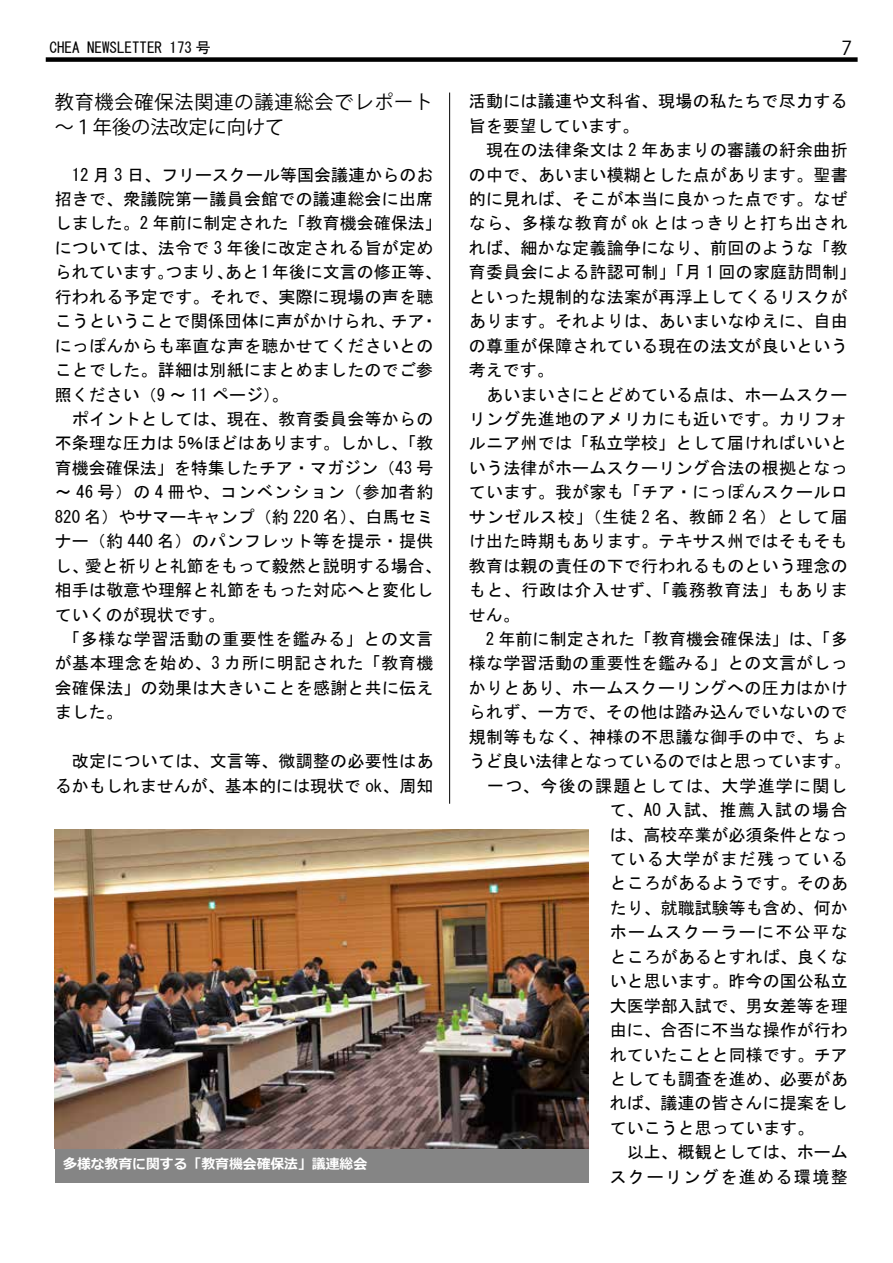
<style>
.page{position:relative;width:893px;height:1263px;background:#fff}
.page>*{position:absolute;margin:0;border:0;box-sizing:border-box;transform-origin:0 0}
.t1{font:19.2px/24.5px "Koz Go Pr 6 N";letter-spacing:.045em;color:#000}
.t2{font:16.95px/24.5px "MS Gothic";letter-spacing:.015em;color:#000}
.t3{font:16.95px "MS Gothic";letter-spacing:.045em;color:#000}
.t4{font:16.95px "MS Gothic";letter-spacing:.08em;color:#000}
.t5{font:16.95px "MS Gothic";letter-spacing:-.025em;color:#000}
.t6{font:16.95px "MS Gothic";letter-spacing:.05em;color:#000}
.t7{font:16.95px "MS Gothic";letter-spacing:.07em;color:#000}
.t8{font:16.95px "MS Gothic";letter-spacing:.09em;color:#000}
.t9{font:15px "MS Gothic";color:#000}
.t10{font:700 13.8px "Meiryo";color:#fff}
</style>
<div class="page">
<div style="left:46px;top:57px;width:812px;height:5px;background:#000"></div>
<hr style="left:449px;top:93px;width:1px;height:711px;background:#000">
<img style="left:55px;top:829px;width:534px;height:320px">
<div style="left:55px;top:1149px;width:534px;height:33px;background:#858585"></div>
<p class="t9" style="left:50px;top:41px;width:163px">CHEA NEWSLETTER 173 号</p>
<p class="t1" style="left:841px;top:36px;width:12px">7</p>
<p class="t1" style="left:55px;top:91px;width:380px">教育機会確保法関連の議連総会でレポート～１年後の法改定に向けて</p>
<p class="t2" style="left:55px;top:162px;width:389px">　12 月 3 日、フリースクール等国会議連からのお招きで、衆議院第一議員会館での議連総会に出席しました。2 年前に制定された「教育機会確保法」については、法令で 3 年後に改定される旨が定められています。つまり、あと 1年後に文言の修正等、行われる予定です。それで、実際に現場の声を聴こうということで関係団体に声がかけられ、チア・にっぽんからも率直な声を聴かせてくださいとのことでした。詳細は別紙にまとめましたのでご参照ください（9 ～ 11 ページ）。<br>　ポイントとしては、現在、教育委員会等からの不条理な圧力は 5％ほどはあります。しかし、「教育機会確保法」を特集したチア・マガジン（43 号～ 46 号）の 4 冊や、コンベンション（参加者約<br>820 名）やサマーキャンプ（約 220 名）、白馬セミナー（約 440 名）のパンフレット等を提示・提供し、愛と祈りと礼節をもって毅然と説明する場合、相手は敬意や理解と礼節をもった対応へと変化していくのが現状です。<br>　「多様な学習活動の重要性を鑑みる」との文言が基本理念を始め、3 カ所に明記された「教育機会確保法」の効果は大きいことを感謝と共に伝えました。</p>
<p class="t2" style="left:55px;top:749px;width:380px">　改定については、文言等、微調整の必要性はあるかもしれませんが、基本的には現状で ok、周知</p>
<p class="t2" style="left:469px;top:89px;width:380px">活動には議連や文科省、現場の私たちで尽力する</p>
<p class="t2" style="left:469px;top:113px;width:172px">旨を要望しています。</p>
<p class="t2" style="left:469px;top:138px;width:380px">　現在の法律条文は 2 年あまりの審議の紆余曲折</p>
<p class="t2" style="left:469px;top:162px;width:380px">の中で、あいまい模糊とした点があります。聖書</p>
<p class="t2" style="left:469px;top:187px;width:380px">的に見れば、そこが本当に良かった点です。なぜ</p>
<p class="t3" style="left:469px;top:215px;width:380px">なら、多様な教育が ok とはっきりと打ち出され</p>
<p class="t2" style="left:469px;top:235px;width:380px">れば、細かな定義論争になり、前回のような「教</p>
<p class="t2" style="left:469px;top:260px;width:389px">育委員会による許認可制」「月 1 回の家庭訪問制」</p>
<p class="t2" style="left:469px;top:284px;width:380px">といった規制的な法案が再浮上してくるリスクが</p>
<p class="t2" style="left:469px;top:309px;width:380px">あります。それよりは、あいまいなゆえに、自由</p>
<p class="t2" style="left:469px;top:333px;width:380px">の尊重が保障されている現在の法文が良いという</p>
<p class="t2" style="left:469px;top:358px;width:87px">考えです。</p>
<p class="t2" style="left:469px;top:382px;width:380px">　あいまいさにとどめている点は、ホームスクー</p>
<p class="t2" style="left:469px;top:407px;width:380px">リング先進地のアメリカにも近いです。カリフォ</p>
<p class="t2" style="left:469px;top:431px;width:380px">ルニア州では「私立学校」として届ければいいと</p>
<p class="t2" style="left:469px;top:455px;width:380px">いう法律がホームスクーリング合法の根拠となっ</p>
<p class="t2" style="left:469px;top:480px;width:380px">ています。我が家も「チア・にっぽんスクールロ</p>
<p class="t6" style="left:469px;top:508px;width:380px">サンゼルス校」（生徒 2 名、教師 2 名）として届</p>
<p class="t2" style="left:469px;top:529px;width:380px">け出た時期もあります。テキサス州ではそもそも</p>
<p class="t2" style="left:469px;top:553px;width:380px">教育は親の責任の下で行われるものという理念の</p>
<p class="t3" style="left:469px;top:581px;width:380px">もと、行政は介入せず、「義務教育法」もありま</p>
<p class="t2" style="left:469px;top:602px;width:53px">せん。</p>
<p class="t2" style="left:469px;top:627px;width:380px">　2 年前に制定された「教育機会確保法」は、「多</p>
<p class="t2" style="left:469px;top:651px;width:380px">様な学習活動の重要性を鑑みる」との文言がしっ</p>
<p class="t2" style="left:469px;top:675px;width:380px">かりとあり、ホームスクーリングへの圧力はかけ</p>
<p class="t2" style="left:469px;top:700px;width:380px">られず、一方で、その他は踏み込んでいないので</p>
<p class="t2" style="left:469px;top:724px;width:380px">規制等もなく、神様の不思議な御手の中で、ちょ</p>
<p class="t5" style="left:469px;top:753px;width:383px">うど良い法律となっているのではと思っています。</p>
<p class="t7" style="left:469px;top:777px;width:380px">　一つ、今後の課題としては、大学進学に関し</p>
<p class="t8" style="left:610px;top:801px;width:239px">て、AO 入試、推薦入試の場合</p>
<p class="t2" style="left:610px;top:822px;width:239px">は、高校卒業が必須条件となっ</p>
<p class="t4" style="left:610px;top:850px;width:239px">ている大学がまだ残っている</p>
<p class="t2" style="left:610px;top:871px;width:239px">ところがあるようです。そのあ</p>
<p class="t2" style="left:610px;top:895px;width:239px">たり、就職試験等も含め、何か</p>
<p class="t4" style="left:610px;top:924px;width:239px">ホームスクーラーに不公平な</p>
<p class="t2" style="left:610px;top:944px;width:239px">ところがあるとすれば、良くな</p>
<p class="t2" style="left:610px;top:969px;width:239px">いと思います。昨今の国公私立</p>
<p class="t2" style="left:610px;top:993px;width:239px">大医学部入試で、男女差等を理</p>
<p class="t2" style="left:610px;top:1018px;width:239px">由に、合否に不当な操作が行わ</p>
<p class="t2" style="left:610px;top:1042px;width:239px">れていたことと同様です。チア</p>
<p class="t2" style="left:610px;top:1067px;width:239px">としても調査を進め、必要があ</p>
<p class="t2" style="left:610px;top:1091px;width:239px">れば、議連の皆さんに提案をし</p>
<p class="t2" style="left:610px;top:1115px;width:206px">ていこうと思っています。</p>
<p class="t2" style="left:610px;top:1140px;width:239px">　以上、概観としては、ホーム</p>
<p class="t4" style="left:610px;top:1168px;width:239px">スクーリングを進める環境整</p>
<p class="t10" style="left:63px;top:1155px;width:306px">多様な教育に関する「教育機会確保法」議連総会</p>
</div>
